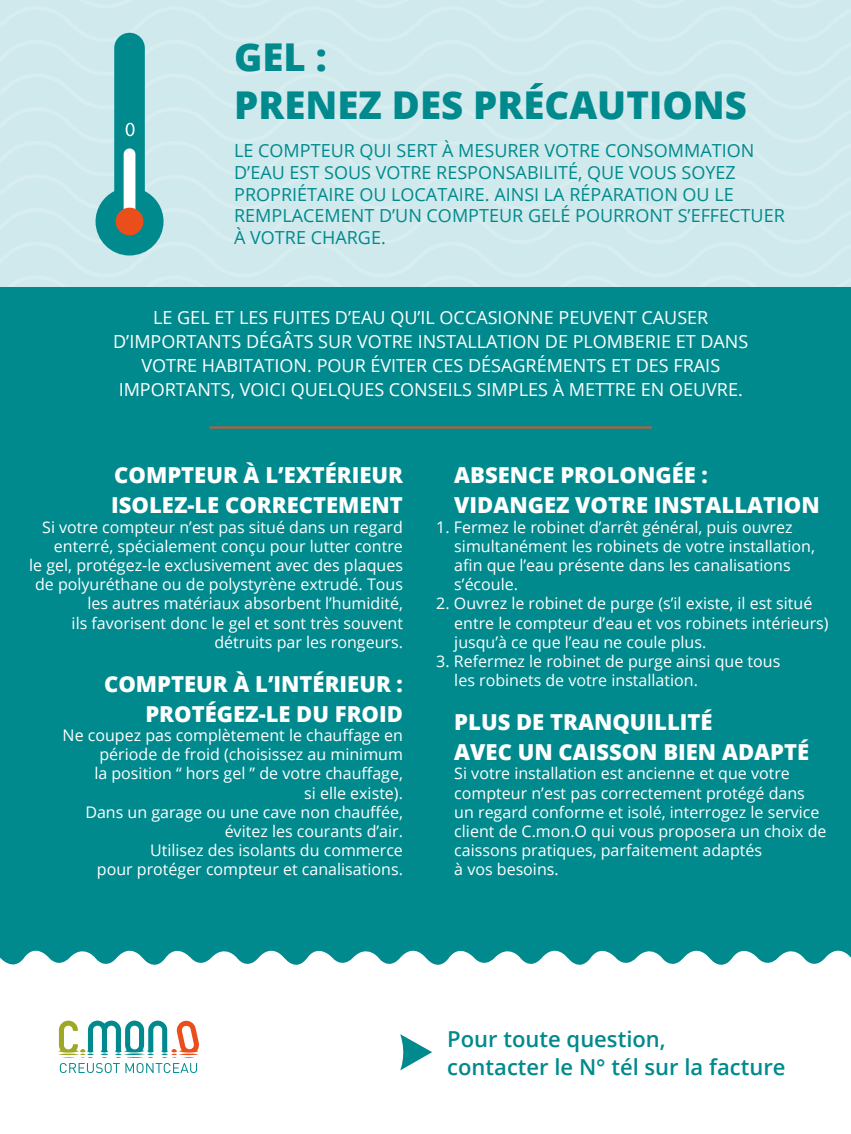
<style>
.page{position:relative;width:851px;height:1134px;background:#fff}
.page>*{position:absolute;margin:0;border:0;box-sizing:border-box;transform-origin:0 0}
.t1{font:800 38.4px/48px "Open Sans";color:#008a8e}
.t2{font:800 22px/30px "Open Sans";color:#fff}
.t3{font:600 22px/28px "Open Sans";color:#008a8e}
.t4{font:18px/24px "Open Sans";color:#fff;text-align:center}
.t5{font:18px/21.6px "Open Sans";color:#008a8e}
.t6{font:16px/19.2px "Open Sans";color:#fff}
</style>
<div class="page">
<div style="left:0;top:288px;width:850px;height:708px;background:#008a8e"></div>
<svg style="left:0;top:950px;width:850px;height:124px"></svg>
<svg style="left:58px;top:1020px;width:141px;height:53px"></svg>
<svg style="left:0;top:0;width:850px;height:288px;background:#c9e6e8"></svg>
<hr style="left:209px;top:426px;width:443px;height:2px;background:#e94e1b">
<svg style="left:400px;top:1034px;width:32px;height:36px"></svg>
<h1 class="t1" style="left:234px;top:31px;width:514px">GEL :<br>PRENEZ DES PRÉCAUTIONS</h1>
<p class="t5" style="left:234px;top:140px;width:552px">LE COMPTEUR QUI SERT À MESURER VOTRE CONSOMMATION D’EAU EST SOUS VOTRE RESPONSABILITÉ, QUE VOUS SOYEZ PROPRIÉTAIRE OU LOCATAIRE. AINSI LA RÉPARATION OU LE REMPLACEMENT D’UN COMPTEUR GELÉ POURRONT S’EFFECTUER À VOTRE CHARGE.</p>
<p class="t4" style="left:113px;top:305px;width:636px">LE GEL ET LES FUITES D’EAU QU’IL OCCASIONNE PEUVENT CAUSER D’IMPORTANTS DÉGÂTS SUR VOTRE INSTALLATION DE PLOMBERIE ET DANS VOTRE HABITATION. POUR ÉVITER CES DÉSAGRÉMENTS ET DES FRAIS IMPORTANTS, VOICI QUELQUES CONSEILS SIMPLES À METTRE EN OEUVRE.</p>
<h2 class="t2" style="left:111px;top:459px;width:293px">COMPTEUR À L’EXTÉRIEUR<br>ISOLEZ-LE CORRECTEMENT</h2>
<p class="t6" style="left:29px;top:517px;width:375px;text-align:right">Si votre compteur n’est pas situé dans un regard enterré, spécialement conçu pour lutter contre<br>le gel, protégez-le exclusivement avec des plaques de polyuréthane ou de polystyrène extrudé. Tous les autres matériaux absorbent l’humidité,<br>ils favorisent donc le gel et sont très souvent détruits par les rongeurs.</p>
<h2 class="t2" style="left:104px;top:668px;width:300px;text-align:right">COMPTEUR À L’INTÉRIEUR :<br>PROTÉGEZ-LE DU FROID</h2>
<p class="t6" style="left:63px;top:725px;width:342px;text-align:right">Ne coupez pas complètement le chauffage en période de froid (choisissez au minimum<br>la position “ hors gel ” de votre chauffage,<br>si elle existe).<br>Dans un garage ou une cave non chauffée, évitez les courants d’air.<br>Utilisez des isolants du commerce<br>pour protéger compteur et canalisations.</p>
<h2 class="t2" style="left:454px;top:459px;width:367px">ABSENCE PROLONGÉE :<br>VIDANGEZ VOTRE INSTALLATION</h2>
<p class="t6" style="left:454px;top:517px;width:362px;text-indent:-18px">1. Fermez le robinet d’arrêt général, puis ouvrez simultanément les robinets de votre installation, afin que l’eau présente dans les canalisations s’écoule.</p>
<p class="t6" style="left:454px;top:594px;width:376px;text-indent:-18px">2. Ouvrez le robinet de purge (s’il existe, il est situé entre le compteur d’eau et vos robinets intérieurs) jusqu’à ce que l’eau ne coule plus.</p>
<p class="t6" style="left:454px;top:651px;width:327px;text-indent:-18px">3. Refermez le robinet de purge ainsi que tous les robinets de votre installation.</p>
<h2 class="t2" style="left:454px;top:706px;width:356px">PLUS DE TRANQUILLITÉ<br>AVEC UN CAISSON BIEN ADAPTÉ</h2>
<p class="t6" style="left:454px;top:764px;width:373px">Si votre installation est ancienne et que votre compteur n’est pas correctement protégé dans un regard conforme et isolé, interrogez le service client de C.mon.O qui vous proposera un choix de caissons pratiques, parfaitement adaptés<br>à vos besoins.</p>
<h2 class="t3" style="left:447px;top:1025px;width:340px">Pour toute question,<br>contacter le N° tél sur la facture</h2>
</div>
